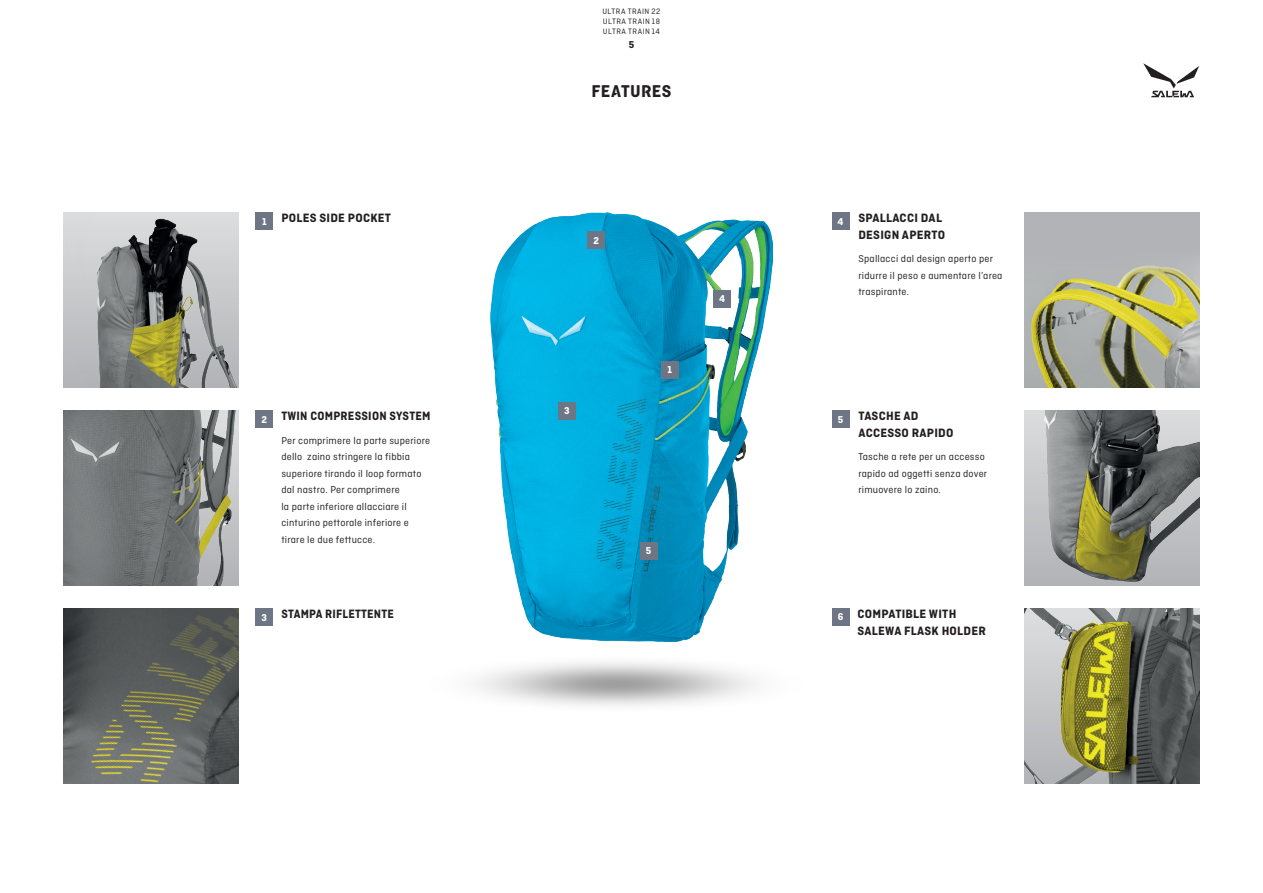
<style>
.page{position:relative;width:1263px;height:893px;background:#fff}
.page>*{position:absolute;margin:0;border:0;box-sizing:border-box;transform-origin:0 0}
.t1{font:18px "Ciutadella Hy";letter-spacing:.02em;color:#231f20}
.t2{font:700 12.75px/16.5px "Ciutadella";letter-spacing:.02em;color:#231f20}
.t3{font:700 12.75px "Ciutadella";letter-spacing:.02em;color:#231f20;scale:.96 1}
.t4{font:700 12.75px "Ciutadella";letter-spacing:.02em;color:#231f20;scale:.95 1}
.t5{font:10.5px/16.5px "Ciutadella";letter-spacing:.02em;color:#231f20}
.t6{font:700 10.5px "Ciutadella";color:#fff}
.t7{font:700 10.5px "Ciutadella";color:#231f20}
.t8{font:8.25px/9.9px "Ciutadella";letter-spacing:.06em;color:#231f20;text-align:justify}
</style>
<div class="page">
<svg style="left:1143px;top:63px;width:56px;height:34px"></svg>
<img style="left:491px;top:213px;width:281px;height:429px">
<svg style="left:64px;top:213px;width:175px;height:175px"></svg>
<img style="left:66px;top:213px;width:171px;height:175px">
<div style="left:1024px;top:213px;width:175px;height:175px;background:#b2b3b7"></div>
<img style="left:1024px;top:265px;width:175px;height:123px">
<img style="left:1024px;top:411px;width:175px;height:175px">
<img style="left:64px;top:411px;width:175px;height:175px">
<img style="left:64px;top:609px;width:175px;height:175px">
<div style="left:256px;top:213px;width:17px;height:17px;background:#6e7584"></div>
<div style="left:661px;top:361px;width:17px;height:17px;background:#6e7584"></div>
<div style="left:256px;top:411px;width:17px;height:17px;background:#6e7584"></div>
<div style="left:588px;top:232px;width:17px;height:17px;background:#6e7584"></div>
<div style="left:256px;top:609px;width:17px;height:17px;background:#6e7584"></div>
<div style="left:558px;top:402px;width:17px;height:17px;background:#6e7584"></div>
<div style="left:832px;top:213px;width:17px;height:17px;background:#6e7584"></div>
<div style="left:714px;top:290px;width:17px;height:17px;background:#6e7584"></div>
<div style="left:832px;top:411px;width:17px;height:17px;background:#6e7584"></div>
<div style="left:640px;top:542px;width:17px;height:17px;background:#6e7584"></div>
<div style="left:832px;top:609px;width:17px;height:17px;background:#6e7584"></div>
<img style="left:1024px;top:609px;width:175px;height:174px">
<p class="t8" style="left:602px;top:6px;width:59px">ULTRA TRAIN 22<br>ULTRA TRAIN 18<br>ULTRA TRAIN 14</p>
<p class="t7" style="left:629px;top:39px;width:7px">5</p>
<h1 class="t1" style="left:591px;top:81px;width:82px">FEATURES</h1>
<p class="t6" style="left:262px;top:215px;width:6px">1</p>
<p class="t2" style="left:281px;top:210px;width:111px">POLES SIDE POCKET</p>
<p class="t6" style="left:594px;top:234px;width:7px">2</p>
<p class="t6" style="left:719px;top:292px;width:7px">4</p>
<p class="t6" style="left:837px;top:215px;width:7px">4</p>
<p class="t2" style="left:858px;top:210px;width:88px">SPALLACCI DAL<br>DESIGN APERTO</p>
<p class="t5" style="left:858px;top:251px;width:146px">Spallacci dal design aperto per ridurre il peso e aumentare l’area traspirante.</p>
<p class="t6" style="left:668px;top:363px;width:6px">1</p>
<p class="t6" style="left:262px;top:413px;width:7px">2</p>
<p class="t3" style="left:281px;top:409px;width:157px">TWIN COMPRESSION SYSTEM</p>
<p class="t5" style="left:281px;top:432px;width:150px">Per comprimere la parte superiore dello zaino stringere la fibbia superiore tirando il loop formato dal nastro. Per comprimere<br>la parte inferiore allacciare il cinturino pettorale inferiore e tirare le due fettucce.</p>
<p class="t6" style="left:564px;top:404px;width:7px">3</p>
<p class="t6" style="left:838px;top:413px;width:7px">5</p>
<p class="t2" style="left:858px;top:408px;width:97px">TASCHE AD<br>ACCESSO RAPIDO</p>
<p class="t5" style="left:858px;top:449px;width:130px">Tasche a rete per un accesso rapido ad oggetti senza dover rimuovere lo zaino.</p>
<p class="t6" style="left:646px;top:544px;width:7px">5</p>
<p class="t6" style="left:262px;top:611px;width:7px">3</p>
<p class="t4" style="left:281px;top:607px;width:120px">STAMPA RIFLETTENTE</p>
<p class="t6" style="left:838px;top:611px;width:7px">6</p>
<p class="t2" style="left:857px;top:606px;width:130px">COMPATIBLE WITH<br>SALEWA FLASK HOLDER</p>
</div>
